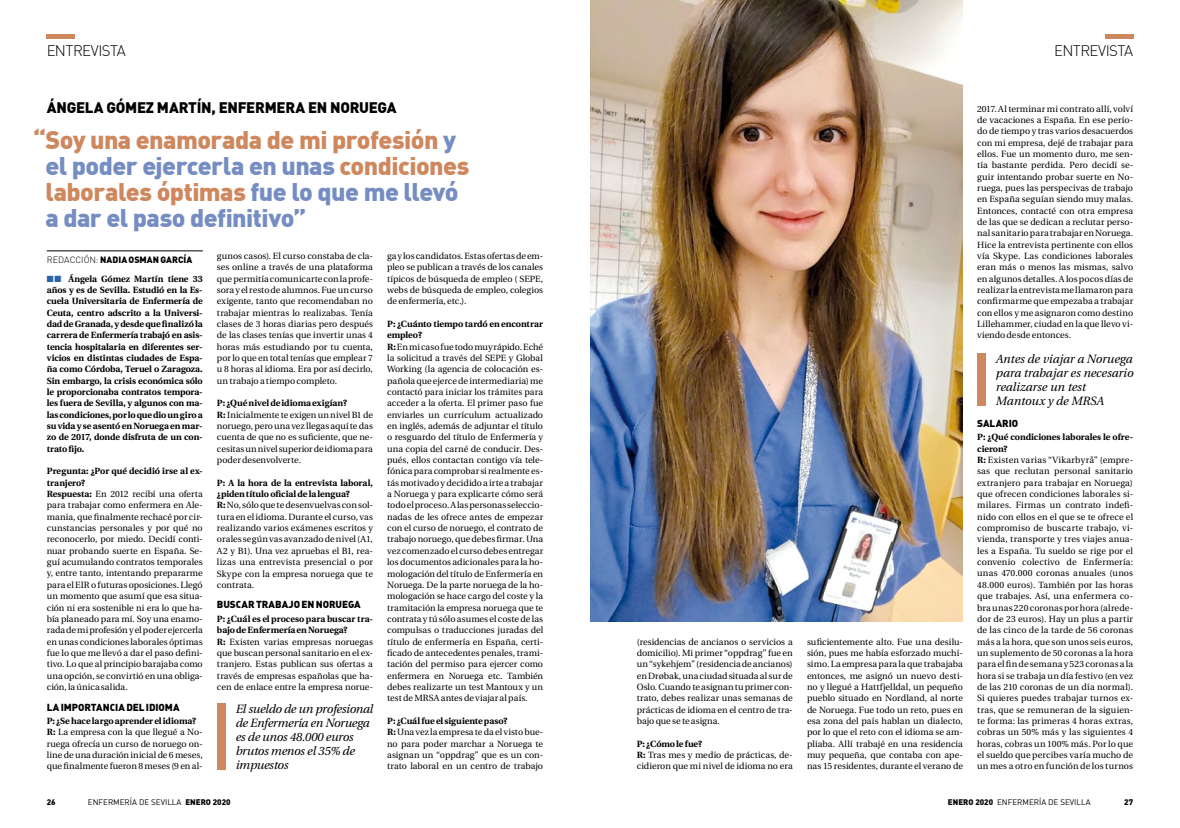
<style>
.page{position:relative;width:1180px;height:828px;background:#fff}
.page>*{position:absolute;margin:0;border:0;box-sizing:border-box;transform-origin:0 0}
.t1{font:900 25px/26px "DIN";letter-spacing:-.025em;color:#758dc2}
.t2{font:900 15px "DIN";letter-spacing:-.02em;color:#000}
.t3{font:300 15px "DIN";letter-spacing:-.04em;color:#000}
.t4{font:italic 12px/14px "Utopia";letter-spacing:-.02em;color:#000}
.t5{font:italic 12px/14px "Utopia";color:#000}
.t6{font:900 10px "DIN Alternate";letter-spacing:-.005em;color:#000}
.t7{font:9px/11.3px "Utopia";letter-spacing:.005em;color:#000}
.t8{font:700 9px/11.3px "Utopia";letter-spacing:-.015em;color:#000;text-align:justify}
.t9{font:300 9px "DIN";color:#000}
.t10{font:900 9px "DIN";color:#000}
.t11{font:8px "DIN";color:#000}
.t12{font:900 8px "DIN";color:#000}
.s1{color:#cf875e}
.s2{font-weight:900}
.s3{color:#2964a9}
.s4{font-weight:700}
</style>
<div class="page">
<hr style="left:47px;top:251px;width:156px;height:1px;background:#000">
<img style="left:590px;top:0;width:372px;height:621px">
<div style="left:977px;top:353px;width:8px;height:52px;background:#cf875e"></div>
<div style="left:217px;top:703px;width:8px;height:67px;background:#cf875e"></div>
<hr style="left:47px;top:34px;width:28px;height:4px;background:#cf875e">
<hr style="left:1104px;top:34px;width:28px;height:4px;background:#cf875e">
<h2 class="t3" style="left:47px;top:42px;width:80px">ENTREVISTA</h2>
<h2 class="t3" style="left:1053px;top:42px;width:80px">ENTREVISTA</h2>
<h2 class="t2" style="left:47px;top:97px;width:71px">ÁNGELA GÓM</h2>
<h2 class="t2" style="left:137px;top:97px;width:251px">EZ MARTÍN, ENFERMERA EN NORUEGA</h2>
<h1 class="t1" style="left:45px;top:125px;width:425px;text-indent:-12px"><span class="s1">“Soy una enamorada de mi profesión</span> y el poder ejercerla en unas <span class="s1">condiciones laborales óptimas</span> fue lo que me llevó a dar el paso definitivo”</h1>
<p class="t9" style="left:47px;top:254px;width:66px">REDACCIÓN: <span class="s2">NADIA</span></p>
<p class="t10" style="left:128px;top:254px;width:13px">OSMA</p>
<p class="t10" style="left:153px;top:254px;width:31px">N GARCÍA</p>
<p class="t8" style="left:47px;top:273px;width:157px"><span class="s3">■■</span> Ángela Gómez Martín tiene 33 años y es de Sevilla. Estudió en la Es&shy;cuela Universitaria de Enfermería de Ceuta, centro adscrito a la Universi&shy;dad de Granada, y desde que finalizó la carrera de Enfermería trabajó en asis&shy;tencia hospitalaria en diferentes ser&shy;vicios en distintas ciudades de Espa&shy;ña como Córdoba, Teruel o Zaragoza.<br>Sin embargo, la crisis económica sólo le proporcionaba contratos tempora&shy;les fuera de Sevilla, y algunos con ma&shy;las condiciones, por lo que dio un giro a su vida y se asentó en Noruega en mar&shy;zo de 2017, donde disfruta de un con&shy;trato fijo.</p>
<p class="t7" style="left:47px;top:466px;width:157px"><span class="s4">Pregunta: ¿Por qué decidió irse al ex&shy;tranjero?<br>Respuesta:</span> En 2012 recibí una oferta para trabajar como enfermera en Ale&shy;mania, que finalmente rechacé por cir&shy;cunstancias personales y por qué no reconocerlo, por miedo. Decidí conti&shy;nuar probando suerte en España. Se&shy;guí acumulando contratos temporales y, entre tanto, intentando prepararme para el EIR o futuras oposiciones. Llegó un momento que asumí que esa situa&shy;ción ni era sostenible ni era lo que ha&shy;bía planeado para mí. Soy una enamo&shy;rada de mi profesión y el poder ejercerla en unas condiciones laborales óptimas fue lo que me llevó a dar el paso defini&shy;tivo. Lo que al principio barajaba como una opción, se convirtió en una obliga&shy;ción, la única salida.</p>
<p class="t6" style="left:47px;top:700px;width:134px">LA IMPORTANCIA DEL IDIOMA</p>
<p class="t7" style="left:47px;top:715px;width:157px"><span class="s4">P: ¿Se hace largo aprender el idioma?<br>R:</span> La empresa con la que llegué a No&shy;ruega ofrecía un curso de noruego on&shy;line de una duración inicial de 6 meses, que finalmente fueron 8 meses (9 en al-</p>
<p class="t7" style="left:217px;top:250px;width:157px;text-align:justify">gunos casos). El curso constaba de cla&shy;ses online a través de una plataforma que permitía comunicarte con la profe&shy;sora y el resto de alumnos. Fue un curso exigente, tanto que recomendaban no trabajar mientras lo realizabas. Tenía clases de 3 horas diarias pero después de las clases tenías que invertir unas 4 horas más estudiando por tu cuenta, por lo que en total tenías que emplear 7 u 8 horas al idioma. Era por así decirlo, un trabajo a tiempo completo.</p>
<p class="t7" style="left:217px;top:398px;width:157px"><span class="s4">P: ¿Qué nivel de idioma exigían?<br>R:</span> Inicialmente te exigen un nivel B1 de noruego, pero una vez llegas aquí te das cuenta de que no es suficiente, que ne&shy;cesitas un nivel superior de idioma para poder desenvolverte.</p>
<p class="t7" style="left:217px;top:477px;width:157px"><span class="s4">P: A la hora de la entrevista laboral, ¿piden título oficial de la lengua?<br>R:</span> No, sólo que te desenvuelvas con sol&shy;tura en el idioma. Durante el curso, vas realizando varios exámenes escritos y orales según vas avanzado de nivel (A1, A2 y B1). Una vez apruebas el B1, rea&shy;lizas una entrevista presencial o por Skype con la empresa noruega que te contrata.</p>
<p class="t6" style="left:217px;top:598px;width:145px">BUSCAR TRABAJO EN NORUEGA</p>
<p class="t7" style="left:217px;top:613px;width:157px"><span class="s4">P: ¿Cuál es el proceso para buscar tra&shy;bajo de Enfermería en Noruega?<br>R:</span> Existen varias empresas noruegas que buscan personal sanitario en el ex&shy;tranjero. Estas publican sus ofertas a través de empresas españolas que ha&shy;cen de enlace entre la empresa norue-</p>
<h3 class="t4" style="left:235px;top:702px;width:139px">El sueldo de un profesional de Enfermería en Noruega es de unos 48.000 euros brutos menos el 35% de impuestos</h3>
<p class="t7" style="left:387px;top:250px;width:157px;text-align:justify">ga y los candidatos. Estas ofertas de em&shy;pleo se publican a través de los canales típicos de búsqueda de empleo ( SEPE, webs de búsqueda de empleo, colegios de enfermería, etc.).</p>
<p class="t7" style="left:387px;top:318px;width:157px"><span class="s4">P: ¿Cuánto tiempo tardó en encontrar empleo?<br>R:</span> En mi caso fue todo muy rápido. Eché la solicitud a través del SEPE y Global Working (la agencia de colocación es&shy;pañola que ejerce de intermediaria) me contactó para iniciar los trámites para acceder a la oferta. El primer paso fue enviarles un currículum actualizado en inglés, además de adjuntar el título o resguardo del título de Enfermería y una copia del carné de conducir. Des&shy;pués, ellos contactan contigo vía tele&shy;fónica para comprobar si realmente es&shy;tás motivado y decidido a irte a trabajar a Noruega y para explicarte cómo será todo el proceso. A las personas seleccio&shy;nadas de les ofrece antes de empezar con el curso de noruego, el contrato de trabajo noruego, que debes firmar. Una vez comenzado el curso debes entregar los documentos adicionales para la ho&shy;mologación del título de Enfermería en Noruega. De la parte noruega de la ho&shy;mologación se hace cargo del coste y la tramitación la empresa noruega que te contrata y tú sólo asumes el coste de las compulsas o traducciones juradas del título de enfermería en España, certi&shy;ficado de antecedentes penales, trami&shy;tación del permiso para ejercer como enfermera en Noruega etc. También debes realizarte un test Mantoux y un test de MRSA antes de viajar al país.</p>
<p class="t7" style="left:387px;top:715px;width:157px"><span class="s4">P: ¿Cuál fue el siguiente paso?<br>R:</span> Una vez la empresa te da el visto bue&shy;no para poder marchar a Noruega te asignan un “oppdrag” que es un con&shy;trato laboral en un centro de trabajo</p>
<p class="t7" style="left:636px;top:636px;width:157px;text-align:justify">(residencias de ancianos o servicios a domicilio). Mi primer “oppdrag” fue en un “sykehjem” (residencia de ancianos) en Drøbak, una ciudad situada al sur de Oslo. Cuando te asignan tu primer con&shy;trato, debes realizar unas semanas de prácticas de idioma en el centro de tra&shy;bajo que se te asigna.</p>
<p class="t7" style="left:636px;top:738px;width:157px"><span class="s4">P: ¿Cómo le fue?<br>R:</span> Tras mes y medio de prácticas, de&shy;cidieron que mi nivel de idioma no era</p>
<p class="t7" style="left:806px;top:636px;width:157px;text-align:justify">suficientemente alto. Fue una desilu&shy;sión, pues me había esforzado muchí&shy;simo. La empresa para la que trabajaba entonces, me asignó un nuevo desti&shy;no y llegué a Hattfjelldal, un pequeño pueblo situado en Nordland, al norte de Noruega. Fue todo un reto, pues en esa zona del país hablan un dialecto, por lo que el reto con el idioma se am&shy;pliaba. Allí trabajé en una residencia muy pequeña, que contaba con ape&shy;nas 15 residentes, durante el verano de</p>
<p class="t7" style="left:977px;top:103px;width:157px;text-align:justify">2017. Al terminar mi contrato allí, volví de vacaciones a España. En ese perío&shy;do de tiempo y tras varios desacuerdos con mi empresa, dejé de trabajar para ellos. Fue un momento duro, me sen&shy;tía bastante perdida. Pero decidí se&shy;guir intentando probar suerte en No&shy;ruega, pues las perspecivas de trabajo en España seguían siendo muy malas.<br>Entonces, contacté con otra empresa de las que se dedican a reclutar perso&shy;nal sanitario para trabajar en Noruega.<br>Hice la entrevista pertinente con ellos vía Skype. Las condiciones laborales eran más o menos las mismas, salvo en algunos detalles. A los pocos días de realizar la entrevista me llamaron para confirmarme que empezaba a trabajar con ellos y me asignaron como destino Lillehammer, ciudad en la que llevo vi&shy;viendo desde entonces.</p>
<h3 class="t5" style="left:995px;top:352px;width:139px">Antes de viajar a Noruega para trabajar es necesario realizarse un test<br>Mantoux y de MRSA</h3>
<p class="t6" style="left:977px;top:417px;width:43px">SALARIO</p>
<p class="t7" style="left:977px;top:432px;width:157px"><span class="s4">P: ¿Qué condiciones laborales le ofre&shy;cieron?<br>R:</span> Existen varias “Vikarbyrå” (empre&shy;sas que reclutan personal sanitario extranjero para trabajar en Noruega) que ofrecen condiciones laborales si&shy;milares. Firmas un contrato indefi&shy;nido con ellos en el que se te ofrece el compromiso de buscarte trabajo, vi&shy;vienda, transporte y tres viajes anua&shy;les a España. Tu sueldo se rige por el convenio colectivo de Enfermería: unas 470.000 coronas anuales (unos 48.000 euros). También por las horas que trabajes. Así, una enfermera co&shy;bra unas 220 coronas por hora (alrede&shy;dor de 23 euros). Hay un plus a partir de las cinco de la tarde de 56 coronas más a la hora, que son unos seis euros, un suplemento de 50 coronas a la hora para el fin de semana y 523 coronas a la hora si se trabaja un día festivo (en vez de las 210 coronas de un día normal).<br>Si quieres puedes trabajar turnos ex&shy;tras, que se remuneran de la siguien&shy;te forma: las primeras 4 horas extras, cobras un 50% más y las siguientes 4 horas, cobras un 100% más. Por lo que el sueldo que percibes varía mucho de un mes a otro en función de los turnos</p>
<p class="t12" style="left:47px;top:797px;width:10px">26</p>
<p class="t11" style="left:88px;top:797px;width:144px">ENFERMERÍA DE SEVILLA <span class="s2">ENERO 2020</span></p>
<p class="t11" style="left:947px;top:797px;width:144px"><span class="s2">ENERO 2020</span> ENFERMERÍA DE SEVILLA</p>
<p class="t12" style="left:1124px;top:797px;width:10px">27</p>
</div>
